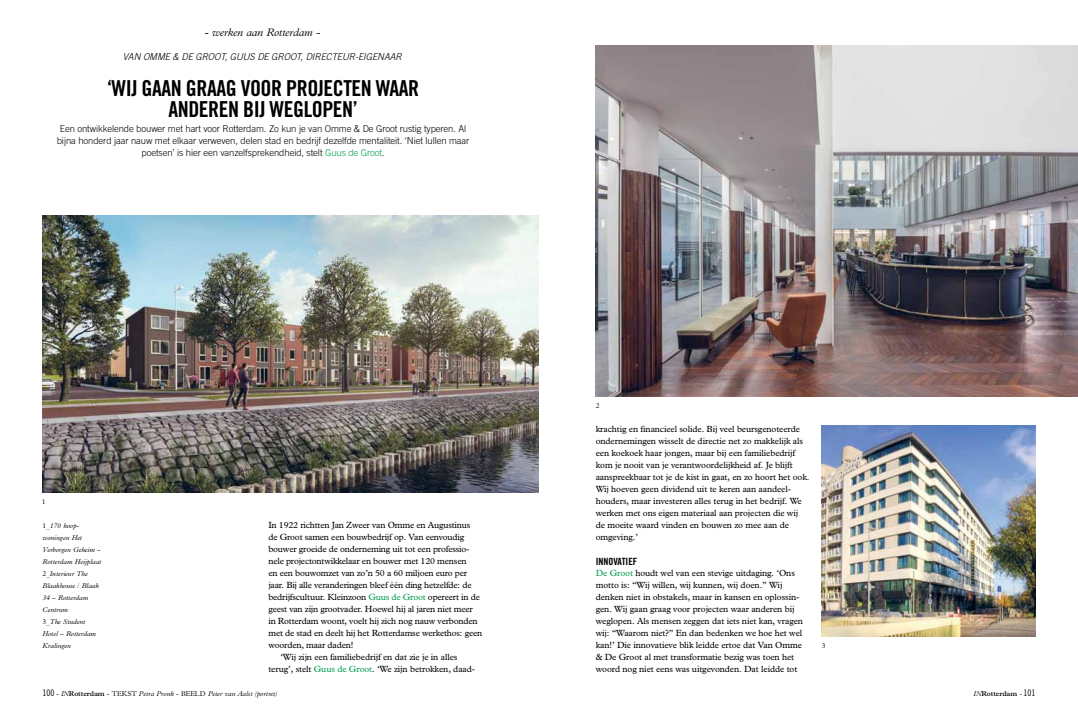
<style>
.page{position:relative;width:1078px;height:723px;background:#fff}
.page>*{position:absolute;margin:0;border:0;box-sizing:border-box;transform-origin:0 0}
.t1{font:22px/21px "Trade Gothic Bold Cond Twenty";letter-spacing:-.02em;color:#000;text-align:center}
.t2{font:italic 300 11px "M Plantin";letter-spacing:-.01em;color:#000}
.t3{font:10px "Trade Gothic Bold Cond Twenty";color:#000}
.t4{font:300 9.5px/12px "Trade Gothic";letter-spacing:-.01em;color:#000;text-align:center}
.t5{font:italic 300 9.5px "Trade Gothic";letter-spacing:-.01em;color:#000}
.t6{font:9px/12px "M Plantin";letter-spacing:-.01em;color:#000}
.t7{font:italic 300 7px/12px "M Plantin";color:#000}
.t8{font:600 7px "M Plantin";letter-spacing:-.01em;color:#000}
.t9{font:300 7px "M Plantin";color:#000}
.s1{color:#009f4f}
.s2{font-style:normal}
.s3{font-family:"Trade Gothic Cond Eighteen";font-weight:400;font-style:normal;font-size:9px}
.s4{font-weight:600;font-style:normal}
.s5{font-weight:300;font-style:italic}
.s6{font-weight:300}
.s7{font-family:"Trade Gothic Cond Eighteen";font-weight:400;font-size:9px}
</style>
<div class="page">
<img style="left:821px;top:426px;width:214px;height:210px">
<img style="left:43px;top:215px;width:496px;height:277px">
<img style="left:595px;top:45px;width:482px;height:351px">
<p class="t2" style="left:204px;top:26px;width:117px">- werken aan Rotterdam -</p>
<p class="t5" style="left:123px;top:51px;width:280px">VAN OMME &amp; DE GROO T, GUUS DE GROO T, DIRECTEUR-EIGENAAR</p>
<h1 class="t1" style="left:107px;top:77px;width:313px">‘WIJ GAAN GRAAG VOOR PROJECTEN WAAR<br>ANDEREN BIJ WEGLOPEN’</h1>
<p class="t4" style="left:57px;top:122px;width:414px">Een ontwikkelende bouwer met hart voor Rotterdam. Zo kun je van Omme &amp; De Groot rustig typeren. Al bijna honderd jaar nauw met elkaar verweven, delen stad en bedrijf dezelfde mentaliteit. ‘Niet lullen maar poetsen’ is hier een vanzelfsprekendheid, stelt <span class="s1">Guus de Groot</span>.</p>
<p class="t9" style="left:42px;top:498px;width:5px">1</p>
<p class="t7" style="left:43px;top:520px;width:60px"><span class="s2">1_</span>170 koop&shy;woningen Het<br>Verborgen Geheim –<br>Rotterdam Heijplaat<br><span class="s2">2_</span>Interieur The<br>Blaakhouse / Blaak<br>34 – Rotterdam<br>Centrum<br><span class="s2">3_</span>The Student<br>Hotel – Rotterdam<br>Kralingen</p>
<p class="t6" style="left:268px;top:519px;width:203px">In 1922 richtten Jan Zweer van Omme en Augustinus</p>
<p class="t6" style="left:268px;top:531px;width:197px">de Groot samen een bouwbedrijf op. Van eenvoudig</p>
<p class="t6" style="left:268px;top:543px;width:202px">bouwer groeide de onderneming uit tot een professio-</p>
<p class="t6" style="left:268px;top:555px;width:199px">nele projectontwikkelaar en bouwer met 120 mensen</p>
<p class="t6" style="left:268px;top:567px;width:200px">en een bouwomzet van zo’n 50 a 60 miljoen euro per</p>
<p class="t6" style="left:268px;top:579px;width:205px">jaar. Bij alle veranderingen bleef één ding hetzelfde: de</p>
<p class="t6" style="left:268px;top:591px;width:213px">bedrijfscultuur. Kleinzoon <span class="s1">Guus de Groot</span> opereert in de</p>
<p class="t6" style="left:268px;top:603px;width:206px">geest van zijn grootvader. Hoewel hij al jaren niet meer</p>
<p class="t6" style="left:268px;top:615px;width:211px">in Rotterdam woont, voelt hij zich nog nauw verbonden</p>
<p class="t6" style="left:268px;top:627px;width:215px">met de stad en deelt hij het Rotterdamse werkethos: geen</p>
<p class="t6" style="left:268px;top:639px;width:86px">woorden, maar daden!</p>
<p class="t6" style="left:280px;top:651px;width:178px">‘Wij zijn een familiebedrijf en dat zie je in alles</p>
<p class="t6" style="left:268px;top:663px;width:208px">terug’, stelt <span class="s1">Guus de Groot</span>. ‘We zijn betrokken, daad-</p>
<p class="t7" style="left:43px;top:688px;width:236px"><span class="s3">100</span> <span class="s2">-</span> IN<span class="s4">Rotterdam</span> <span class="s2">- TEKST</span> Petra Pronk <span class="s2">- BEELD</span> Peter van Aalst (portret)</p>
<p class="t9" style="left:595px;top:402px;width:5px">2</p>
<p class="t6" style="left:595px;top:423px;width:215px">krachtig en financieel solide. Bij veel beursgenoteerde ondernemingen wisselt de directie net zo makkelijk als een koekoek haar jongen, maar bij een familiebedrijf kom je nooit van je verantwoordelijkheid af. Je blijft aanspreekbaar tot je de kist in gaat, en zo hoort het ook.<br>Wij hoeven geen dividend uit te keren aan aandeel&shy;houders, maar investeren alles terug in het bedrijf. We werken met ons eigen materiaal aan projecten die wij de moeite waard vinden en bouwen zo mee aan de omgeving.’</p>
<p class="t3" style="left:595px;top:555px;width:43px">INNOVATIEF</p>
<p class="t6" style="left:595px;top:567px;width:209px"><span class="s1">De Groot</span> houdt wel van een stevige uitdaging. ‘Ons motto is: “Wij willen, wij kunnen, wij doen.” Wij denken niet in obstakels, maar in kansen en oplossin&shy;gen. Wij gaan graag voor projecten waar anderen bij weglopen. Als mensen zeggen dat iets niet kan, vragen wij: “Waarom niet?” En dan bedenken we hoe het wel kan!’ Die innovatieve blik leidde ertoe dat Van Omme &amp; De Groot al met transformatie bezig was toen het woord nog niet eens was uitgevonden. Dat leidde tot</p>
<p class="t9" style="left:821px;top:642px;width:5px">3</p>
<p class="t8" style="left:973px;top:689px;width:63px"><span class="s5">IN</span>Rotterdam <span class="s6">-</span> <span class="s7">101</span></p>
</div>
